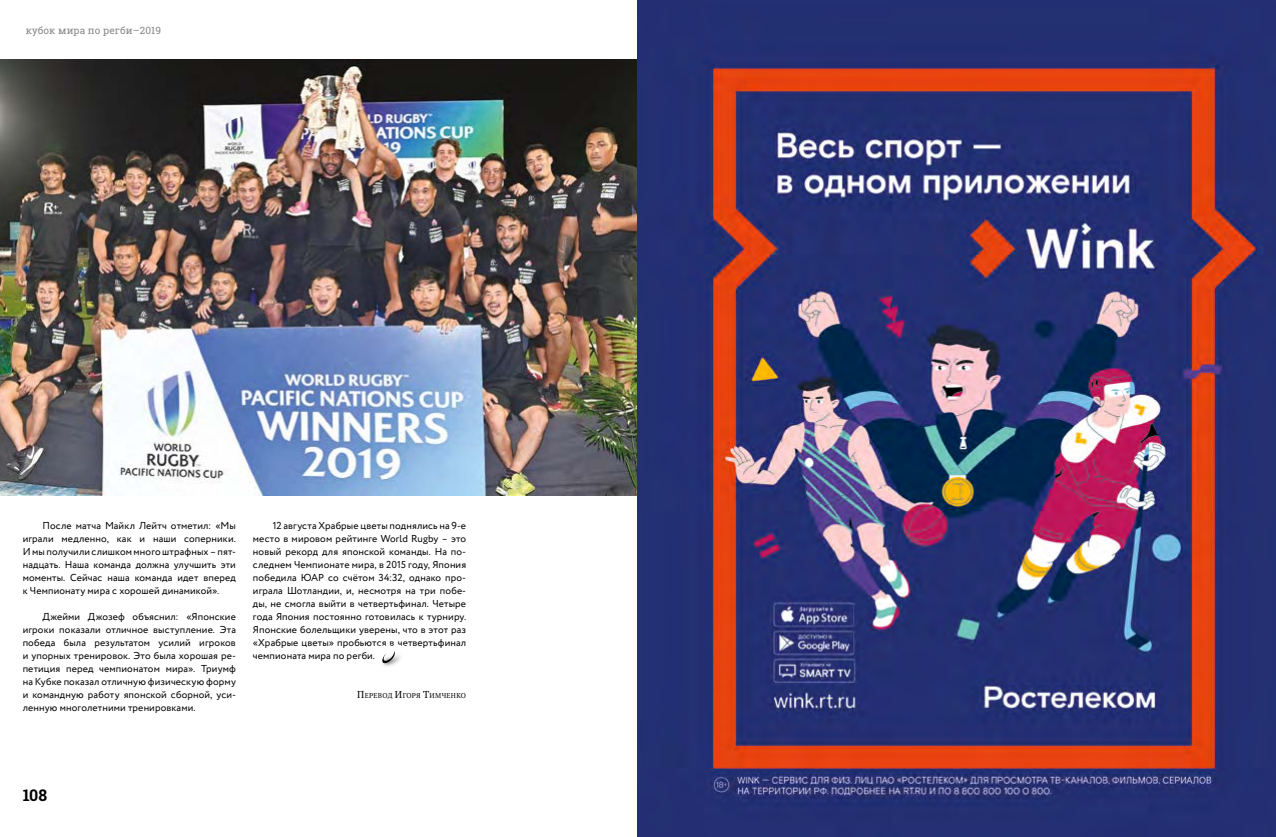
<style>
.page{position:relative;width:1276px;height:837px;background:#fff}
.page>*{position:absolute;margin:0;border:0;box-sizing:border-box;transform-origin:0 0}
.t1{font:700 16px "Roboto Slab";color:#000}
.t2{font:10px/13px "Circe";letter-spacing:.01em;color:#000;text-align:justify}
.t3{font:10px "Roboto Slab";letter-spacing:.01em;color:#878787}
.t4{font:7px "PT Serif";letter-spacing:.045em;color:#000}
.s1{font-size:10px}
</style>
<div class="page">
<img style="left:0;top:60px;width:638px;height:436px">
<img style="left:383px;top:655px;width:17px;height:11px">
<img style="left:379px;top:645px;width:28px;height:1px">
<img style="left:382px;top:651px;width:14px;height:12px">
<img style="left:638px;top:0;width:638px;height:836px">
<p class="t3" style="left:26px;top:24px;width:137px">кубок мира по регби–2019</p>
<p class="t2" style="left:23px;top:518px;width:215px;text-indent:20px">После матча Майкл Лейтч отметил: «Мы играли медленно, как и наши соперники.<br>И мы получили слишком много штрафных – пят&shy;надцать. Наша команда должна улучшить эти моменты. Сейчас наша команда идет вперед к Чемпионату мира с хорошей динамикой».</p>
<p class="t2" style="left:23px;top:609px;width:215px;text-indent:20px">Джейми Джозеф объяснил: «Японские игроки показали отличное выступление. Эта победа была результатом усилий игроков и упорных тренировок. Это была хорошая ре&shy;петиция перед чемпионатом мира». Триумф на Кубке показал отличную физическую форму и командную работу японской сборной, уси&shy;ленную многолетними тренировками.</p>
<p class="t2" style="left:253px;top:518px;width:215px;text-indent:20px">12 августа Храбрые цветы поднялись на 9-е место в мировом рейтинге World Rugby – это новый рекорд для японской команды. На по&shy;следнем Чемпионате мира, в 2015 году, Япония победила ЮАР со счётом 34:32, однако про&shy;играла Шотландии, и, несмотря на три побе&shy;ды, не смогла выйти в четвертьфинал. Четыре года Япония постоянно готовилась к турниру.<br>Японские болельщики уверены, что в этот раз «Храбрые цветы» пробьются в четвертьфинал чемпионата мира по регби.</p>
<p class="t4" style="left:357px;top:690px;width:110px"><span class="s1">п</span>еревод <span class="s1">и</span>горя <span class="s1">т</span>имченко</p>
<h1 class="t1" style="left:23px;top:783px;width:26px">108</h1>
</div>
